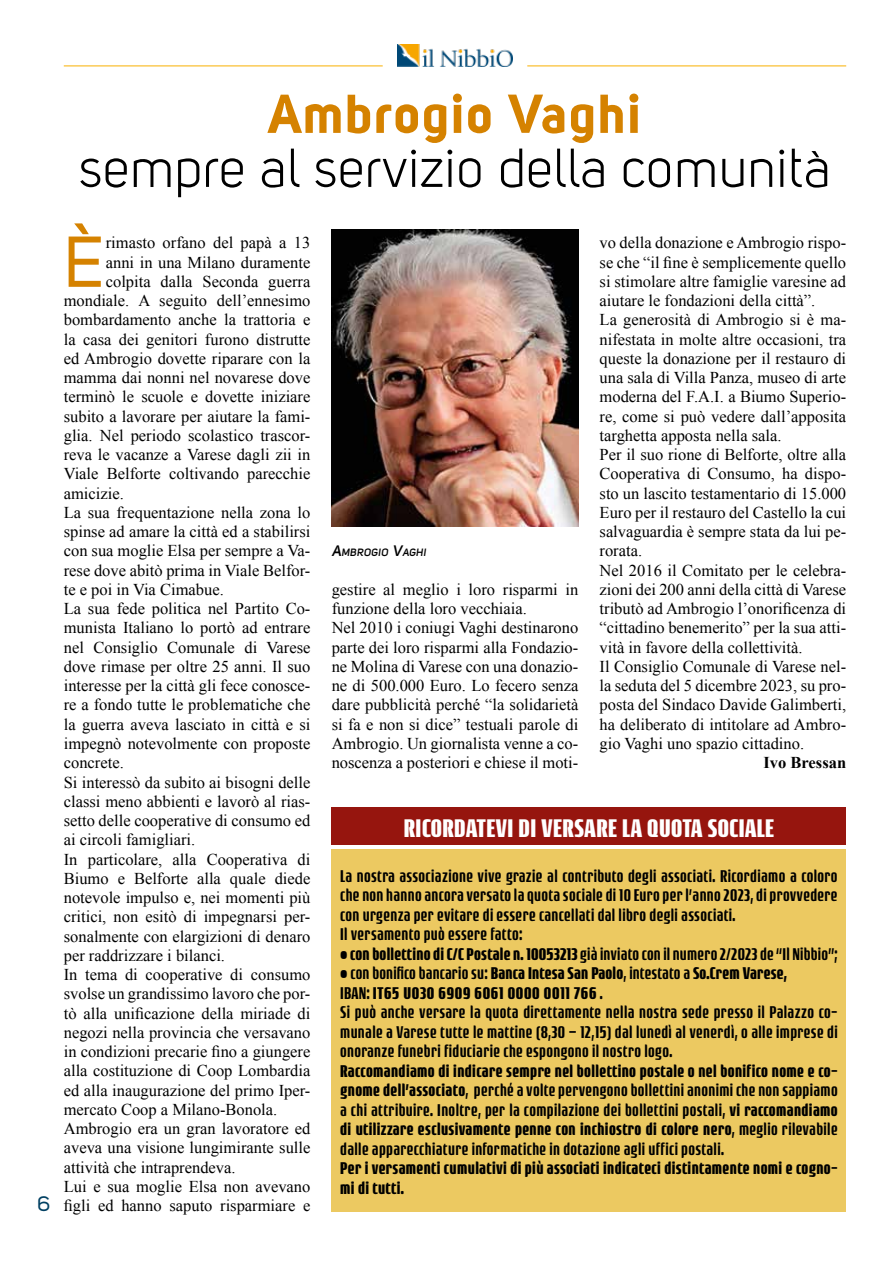
<style>
.page{position:relative;width:893px;height:1263px;background:#fff}
.page>*{position:absolute;margin:0;border:0;box-sizing:border-box;transform-origin:0 0}
.t1{font:70.95px "Uni Sans Regular";color:#d58200}
.t2{font:54px "Uni Sans Book";letter-spacing:.01em;color:#000}
.t3{font:54px "Uni Sans Bold";letter-spacing:.03em;color:#d58200}
.t4{font:700 27px "Rogue Sans Cond";letter-spacing:.02em;color:#fff}
.t5{font:21px "Uni Sans Regular";color:#004062}
.t6{font:500 18px/19.5px "Rogue Sans Cond";letter-spacing:.02em;color:#000}
.t7{font:700 18px/19.5px "Rogue Sans Cond";letter-spacing:.02em;color:#000}
.t8{font:16.5px/19.2px "Times New Roman";color:#000}
.t9{font:700 16.5px "Times New Roman";color:#000}
.t10{font:10.5px "Uni Sans Semi Bold Italic";letter-spacing:.03em;color:#000}
.s1{font-size:15px}
.s2{font-weight:700}
</style>
<div class="page">
<img style="left:397px;top:44px;width:116px;height:22px">
<hr style="left:64px;top:66px;width:319px;height:1px;background:#f9b000">
<hr style="left:527px;top:66px;width:319px;height:1px;background:#f9b000">
<img style="left:332px;top:229px;width:246px;height:298px">
<div style="left:332px;top:807px;width:514px;height:37px;background:#96150e"></div>
<div style="left:332px;top:849px;width:514px;height:363px;background:#ecc961"></div>
<p class="t5" style="left:38px;top:1191px;width:14px">6</p>
<h2 class="t3" style="left:268px;top:80px;width:375px">Ambrogio Vaghi</h2>
<h2 class="t2" style="left:79px;top:137px;width:753px">sempre al servizio della comunità</h2>
<h1 class="t1" style="left:64px;top:221px;width:42px">È</h1>
<p class="t8" style="left:106px;top:233px;width:206px">rimasto orfano del papà a 13</p>
<p class="t8" style="left:106px;top:252px;width:206px">anni in una Milano duramente</p>
<p class="t8" style="left:106px;top:271px;width:206px">colpita dalla Seconda guerra</p>
<p class="t8" style="left:64px;top:291px;width:248px">mondiale. A seguito dell’ennesimo</p>
<p class="t8" style="left:64px;top:310px;width:248px">bombardamento anche la trattoria e</p>
<p class="t8" style="left:64px;top:329px;width:248px">la casa dei genitori furono distrutte</p>
<p class="t8" style="left:64px;top:348px;width:248px">ed Ambrogio dovette riparare con la</p>
<p class="t8" style="left:64px;top:368px;width:248px">mamma dai nonni nel novarese dove</p>
<p class="t8" style="left:64px;top:387px;width:248px">terminò le scuole e dovette iniziare</p>
<p class="t8" style="left:64px;top:406px;width:248px">subito a lavorare per aiutare la fami-</p>
<p class="t8" style="left:64px;top:425px;width:248px">glia. Nel periodo scolastico trascor-</p>
<p class="t8" style="left:64px;top:445px;width:248px">reva le vacanze a Varese dagli zii in</p>
<p class="t8" style="left:64px;top:464px;width:248px">Viale Belforte coltivando parecchie</p>
<p class="t8" style="left:64px;top:483px;width:62px">amicizie.</p>
<p class="t8" style="left:64px;top:502px;width:248px">La sua frequentazione nella zona lo</p>
<p class="t8" style="left:64px;top:522px;width:248px">spinse ad amare la città ed a stabilirsi</p>
<p class="t8" style="left:64px;top:541px;width:248px">con sua moglie Elsa per sempre a Va-</p>
<p class="t8" style="left:64px;top:560px;width:248px">rese dove abitò prima in Viale Belfor-</p>
<p class="t8" style="left:64px;top:579px;width:162px">te e poi in Via Cimabue.</p>
<p class="t8" style="left:64px;top:599px;width:248px">La sua fede politica nel Partito Co-</p>
<p class="t8" style="left:64px;top:618px;width:248px">munista Italiano lo portò ad entrare</p>
<p class="t8" style="left:64px;top:637px;width:248px">nel Consiglio Comunale di Varese</p>
<p class="t8" style="left:64px;top:657px;width:248px">dove rimase per oltre 25 anni. Il suo</p>
<p class="t8" style="left:64px;top:676px;width:248px">interesse per la città gli fece conosce-</p>
<p class="t8" style="left:64px;top:695px;width:248px">re a fondo tutte le problematiche che</p>
<p class="t8" style="left:64px;top:714px;width:248px">la guerra aveva lasciato in città e si</p>
<p class="t8" style="left:64px;top:734px;width:248px">impegnò notevolmente con proposte</p>
<p class="t8" style="left:64px;top:753px;width:62px">concrete.</p>
<p class="t8" style="left:64px;top:772px;width:248px">Si interessò da subito ai bisogni delle</p>
<p class="t8" style="left:64px;top:791px;width:248px">classi meno abbienti e lavorò al rias-</p>
<p class="t8" style="left:64px;top:811px;width:248px">setto delle cooperative di consumo ed</p>
<p class="t8" style="left:64px;top:830px;width:133px">ai circoli famigliari.</p>
<p class="t8" style="left:64px;top:849px;width:248px">In particolare, alla Cooperativa di</p>
<p class="t8" style="left:64px;top:868px;width:248px">Biumo e Belforte alla quale diede</p>
<p class="t8" style="left:64px;top:888px;width:248px">notevole impulso e, nei momenti più</p>
<p class="t8" style="left:64px;top:907px;width:248px">critici, non esitò di impegnarsi per-</p>
<p class="t8" style="left:64px;top:926px;width:248px">sonalmente con elargizioni di denaro</p>
<p class="t8" style="left:64px;top:945px;width:163px">per raddrizzare i bilanci.</p>
<p class="t8" style="left:64px;top:965px;width:248px">In tema di cooperative di consumo</p>
<p class="t8" style="left:64px;top:984px;width:248px">svolse un grandissimo lavoro che por-</p>
<p class="t8" style="left:64px;top:1003px;width:248px">tò alla unificazione della miriade di</p>
<p class="t8" style="left:64px;top:1022px;width:248px">negozi nella provincia che versavano</p>
<p class="t8" style="left:64px;top:1042px;width:248px">in condizioni precarie fino a giungere</p>
<p class="t8" style="left:64px;top:1061px;width:248px">alla costituzione di Coop Lombardia</p>
<p class="t8" style="left:64px;top:1080px;width:248px">ed alla inaugurazione del primo Iper-</p>
<p class="t8" style="left:64px;top:1099px;width:215px">mercato Coop a Milano-Bonola.</p>
<p class="t8" style="left:64px;top:1119px;width:248px">Ambrogio era un gran lavoratore ed</p>
<p class="t8" style="left:64px;top:1138px;width:248px">aveva una visione lungimirante sulle</p>
<p class="t8" style="left:64px;top:1157px;width:173px">attività che intraprendeva.</p>
<p class="t8" style="left:64px;top:1176px;width:248px">Lui e sua moglie Elsa non avevano</p>
<p class="t8" style="left:64px;top:1196px;width:248px">figli ed hanno saputo risparmiare e</p>
<p class="t8" style="left:600px;top:233px;width:248px">vo della donazione e Ambrogio rispo&shy;se che “il fine è semplicemente quello si stimolare altre famiglie varesine ad aiutare le fondazioni della città”.<br>La generosità di Ambrogio si è ma&shy;nifestata in molte altre occasioni, tra queste la donazione per il restauro di una sala di Villa Panza, museo di arte moderna del F.A.I. a Biumo Superio&shy;re, come si può vedere dall’apposita targhetta apposta nella sala.<br>Per il suo rione di Belforte, oltre alla Cooperativa di Consumo, ha dispo&shy;sto un lascito testamentario di 15.000<br>Euro per il restauro del Castello la cui salvaguardia è sempre stata da lui pe&shy;rorata.<br>Nel 2016 il Comitato per le celebra&shy;zioni dei 200 anni della città di Varese tributò ad Ambrogio l’onorificenza di “cittadino benemerito” per la sua atti&shy;vità in favore della collettività.<br>Il Consiglio Comunale di Varese nel&shy;la seduta del 5 dicembre 2023, su pro&shy;posta del Sindaco Davide Galimberti, ha deliberato di intitolare ad Ambro&shy;gio Vaghi uno spazio cittadino.</p>
<p class="t9" style="left:763px;top:751px;width:84px">Ivo Bressan</p>
<p class="t10" style="left:332px;top:546px;width:96px"><span class="s1">A</span>MBROGIO <span class="s1">V</span>AGHI</p>
<p class="t8" style="left:332px;top:579px;width:248px">gestire al meglio i loro risparmi in funzione della loro vecchiaia.<br>Nel 2010 i coniugi Vaghi destinarono parte dei loro risparmi alla Fondazio&shy;ne Molina di Varese con una donazio&shy;ne di 500.000 Euro. Lo fecero senza dare pubblicità perché “la solidarietà si fa e non si dice” testuali parole di Ambrogio. Un giornalista venne a co&shy;noscenza a posteriori e chiese il moti-</p>
<h3 class="t4" style="left:404px;top:812px;width:372px">RICORDATEVI DI VERSARE LA QUOTA SOCIALE</h3>
<p class="t6" style="left:340px;top:866px;width:499px">La nostra associazione vive grazie al contributo degli associati. Ricordiamo a coloro che non hanno ancora versato la quota sociale di 10 Euro per l’anno 2023, di provvedere con urgenza per evitare di essere cancellati dal libro degli associati.<br>Il versamento può essere fatto:</p>
<p class="t6" style="left:340px;top:944px;width:499px">• <span class="s2">con bollettino di C/C Postale n. 10053213</span> già inviato con il numero 2/2023 de “Il Nibbio”;</p>
<p class="t6" style="left:340px;top:963px;width:499px">• con bonifico bancario su: <span class="s2">Banca Intesa San Paolo</span>, intestato a <span class="s2">So.Crem Varese,<br></span>IBAN: <span class="s2">IT65 U030 6909 6061 0000 0011 766</span> .<br>Si può anche versare la quota direttamente nella nostra sede presso il Palazzo co&shy;munale a Varese tutte le mattine (8,30 – 12,15) dal lunedì al venerdì, o alle imprese di onoranze funebri fiduciarie che espongono il nostro logo.</p>
<p class="t6" style="left:340px;top:1061px;width:499px;text-align:justify"><span class="s2">Raccomandiamo di indicare sempre nel bollettino postale o nel bonifico nome e co&shy;gnome dell’associato</span>, perché a volte pervengono bollettini anonimi che non sappiamo a chi attribuire. Inoltre, per la compilazione dei bollettini postali, <span class="s2">vi raccomandiamo di utilizzare esclusivamente penne con inchiostro di colore nero</span>, meglio rilevabile dalle apparecchiature informatiche in dotazione agli uffici postali.</p>
<p class="t7" style="left:340px;top:1158px;width:499px">Per i versamenti cumulativi di più associati indicateci distintamente nomi e cogno&shy;mi di tutti.</p>
</div>
